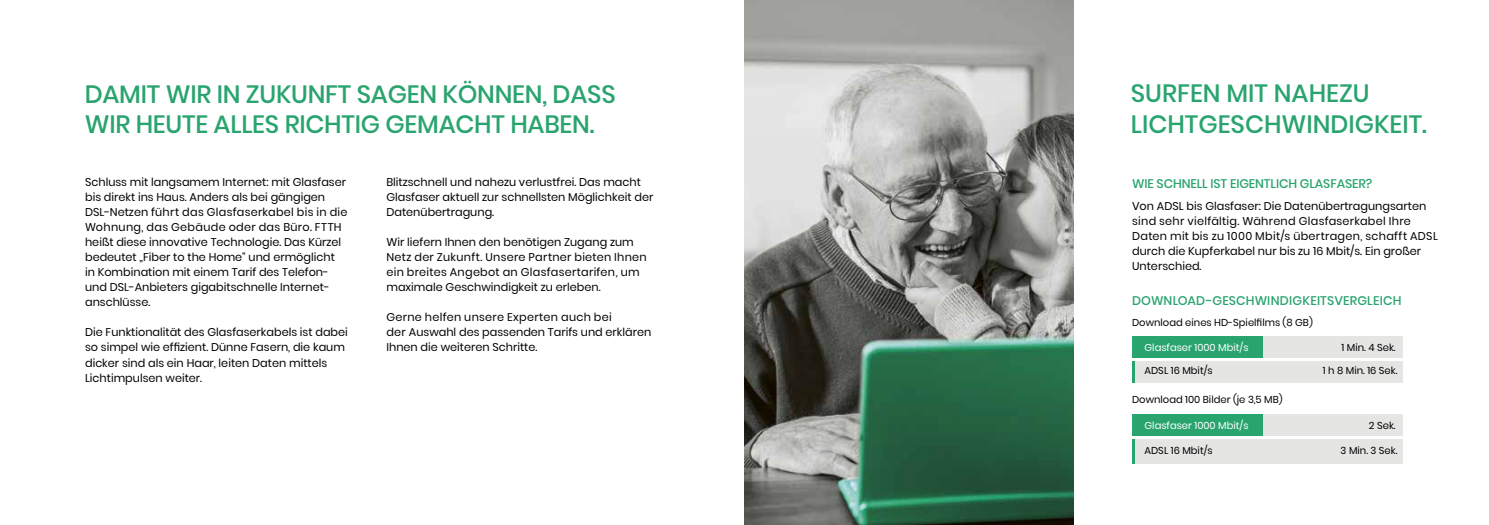
<style>
.page{position:relative;width:1489px;height:525px;background:#fff}
.page>*{position:absolute;margin:0;border:0;box-sizing:border-box;transform-origin:0 0}
.t1{font:500 25px/30px "Poppins";letter-spacing:-.01em;color:#2aa46f}
.t2{font:500 12.5px "Poppins";letter-spacing:.015em;color:#2aa46f}
.t3{font:500 12.5px "Poppins";letter-spacing:-.01em;color:#2aa46f}
.t4{font:11.25px/15px "Poppins";color:#000}
.t5{font:10px "Poppins";color:#000}
.t6{font:10px "Poppins";color:#fff}
</style>
<div class="page">
<img style="left:744px;top:0;width:328px;height:524px">
<div style="left:1131px;top:336px;width:270px;height:21px;background:#e5e5e4"></div>
<div style="left:1131px;top:336px;width:131px;height:21px;background:#2aa46f"></div>
<div style="left:1131px;top:413px;width:270px;height:22px;background:#e5e5e4"></div>
<div style="left:1131px;top:413px;width:131px;height:22px;background:#2aa46f"></div>
<div style="left:1131px;top:361px;width:270px;height:21px;background:#e5e5e4"></div>
<hr style="left:1131px;top:361px;width:3px;height:21px;background:#2aa46f">
<div style="left:1131px;top:438px;width:270px;height:25px;background:#e5e5e4"></div>
<hr style="left:1131px;top:438px;width:3px;height:25px;background:#2aa46f">
<h1 class="t1" style="left:85px;top:79px;width:532px">DAMIT WIR IN ZUKUNFT SAGEN KÖNNEN, DASS<br>WIR HEUTE ALLES RICHTIG GEMACHT HABEN.</h1>
<p class="t4" style="left:85px;top:175px;width:264px">Schluss mit langsamem Internet: mit Glasfaser bis direkt ins Haus. Anders als bei gängigen DSL-Netzen führt das Glasfaserkabel bis in die Wohnung, das Gebäude oder das Büro. FTTH heißt diese innovative Technologie. Das Kürzel bedeutet „Fiber to the Home“ und ermöglicht in Kombination mit einem Tarif des Telefon&shy;und DSL-Anbieters gigabitschnelle Internet&shy;anschlüsse.</p>
<p class="t4" style="left:85px;top:325px;width:264px">Die Funktionalität des Glasfaserkabels ist dabei so simpel wie effizient. Dünne Fasern, die kaum dicker sind als ein Haar, leiten Daten mittels Lichtimpulsen weiter.</p>
<p class="t4" style="left:386px;top:175px;width:268px">Blitzschnell und nahezu verlustfrei. Das macht<br>Glasfaser aktuell zur schnellsten Möglichkeit der<br>Datenübertragung.</p>
<p class="t4" style="left:386px;top:235px;width:262px">Wir liefern Ihnen den benötigen Zugang zum Netz der Zukunft. Unsere Partner bieten Ihnen ein breites Angebot an Glasfasertarifen, um maximale Geschwindigkeit zu erleben.</p>
<p class="t4" style="left:386px;top:310px;width:266px">Gerne helfen unsere Experten auch bei<br>der Auswahl des passenden Tarifs und erklären<br>Ihnen die weiteren Schritte.</p>
<h1 class="t1" style="left:1130px;top:79px;width:297px">SURFEN MIT NAHEZU<br>LICHTGESCHWINDIGKEIT.</h1>
<p class="t3" style="left:1131px;top:176px;width:242px">WIE SCHNELL IST EIGENTLICH GLASFASER?</p>
<p class="t4" style="left:1131px;top:198px;width:307px">Von ADSL bis Glasfaser: Die Datenübertragungsarten sind sehr vielfältig. Während Glasfaserkabel Ihre Daten mit bis zu 1000 Mbit/s übertragen, schafft ADSL durch die Kupferkabel nur bis zu 16 Mbit/s. Ein großer Unterschied.</p>
<p class="t2" style="left:1131px;top:293px;width:271px">DOWNLOAD-GESCHWINDIGKEITSVERGLEICH</p>
<p class="t5" style="left:1131px;top:316px;width:182px">Download eines HD-Spielfilms (8 GB)</p>
<p class="t6" style="left:1144px;top:341px;width:105px">Glasfaser 1000 Mbit/s</p>
<p class="t5" style="left:1341px;top:341px;width:56px">1 Min. 4 Sek.</p>
<p class="t5" style="left:1144px;top:364px;width:70px">ADSL 16 Mbit/s</p>
<p class="t5" style="left:1322px;top:364px;width:76px">1 h 8 Min. 16 Sek.</p>
<p class="t5" style="left:1131px;top:394px;width:152px">Download 100 Bilder (je 3,5 MB)</p>
<p class="t6" style="left:1144px;top:419px;width:105px">Glasfaser 1000 Mbit/s</p>
<p class="t5" style="left:1368px;top:419px;width:28px">2 Sek.</p>
<p class="t5" style="left:1144px;top:444px;width:70px">ADSL 16 Mbit/s</p>
<p class="t5" style="left:1340px;top:444px;width:58px">3 Min. 3 Sek.</p>
</div>
